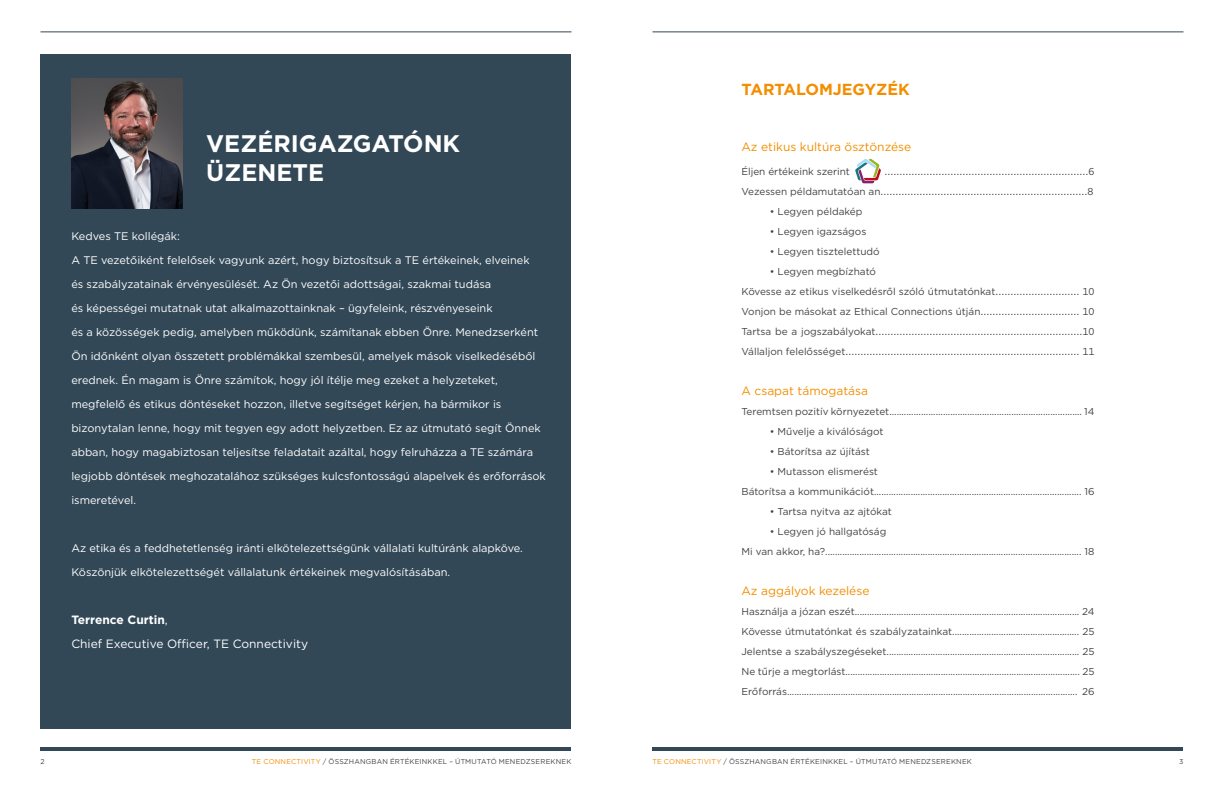
<style>
.page{position:relative;width:1224px;height:792px;background:#fff}
.page>*{position:absolute;margin:0;border:0;box-sizing:border-box;transform-origin:0 0}
.t1{font:700 24px/28.8px "Gotham";color:#fff}
.t2{font:700 16px "Gotham";color:#f28e00}
.t3{font:12px "Gotham";color:#f28e00}
.t4{font:12px/24px "Gotham";color:#fff}
.t5{font:11px/24px "Gotham";color:#fff}
.t6{font:10px/20px "Gotham";color:#424241}
.t7{font:7px "Gotham";letter-spacing:.02em;color:#424241}
.s1{font-weight:700}
.s2{color:#f28e00}
</style>
<div class="page">
<hr style="left:40px;top:32px;width:532px;height:1px;background:#324857">
<hr style="left:652px;top:32px;width:532px;height:1px;background:#324857">
<hr style="left:40px;top:747px;width:532px;height:4px;background:#324857">
<hr style="left:652px;top:747px;width:532px;height:4px;background:#324857">
<div style="left:40px;top:54px;width:532px;height:675px;background:#324857"></div>
<img style="left:72px;top:78px;width:110px;height:131px">
<svg style="left:855px;top:159px;width:26px;height:24px"></svg>
<h1 class="t1" style="left:206px;top:129px;width:255px">VEZÉRIGAZGATÓNK<br>ÜZENETE</h1>
<p class="t5" style="left:71px;top:224px;width:476px">Kedves TE kollégák:<br>A TE vezetőiként felelősek vagyunk azért, hogy biztosítsuk a TE értékeinek, elveinek<br>és szabályzatainak érvényesülését. Az Ön vezetői adottságai, szakmai tudása<br>és képességei mutatnak utat alkalmazottainknak – ügyfeleink, részvényeseink<br>és a közösségek pedig, amelyben működünk, számítanak ebben Önre. Menedzserként Ön időnként olyan összetett problémákkal szembesül, amelyek mások viselkedéséből erednek. Én magam is Önre számítok, hogy jól ítélje meg ezeket a helyzeteket, megfelelő és etikus döntéseket hozzon, illetve segítséget kérjen, ha bármikor is bizonytalan lenne, hogy mit tegyen egy adott helyzetben. Ez az útmutató segít Önnek abban, hogy magabiztosan teljesítse feladatait azáltal, hogy felruházza a TE számára legjobb döntések meghozatalához szükséges kulcsfontosságú alapelvek és erőforrások ismeretével.</p>
<p class="t5" style="left:71px;top:536px;width:453px">Az etika és a feddhetetlenség iránti elkötelezettségünk vállalati kultúránk alapköve.<br>Köszönjük elkötelezettségét vállalatunk értékeinek megvalósításában.</p>
<p class="t4" style="left:71px;top:607px;width:238px"><span class="s1">Terrence Curtin</span>,<br>Chief Executive Officer, TE Connectivity</p>
<h2 class="t2" style="left:741px;top:79px;width:170px">TARTALOMJEGYZÉK</h2>
<p class="t3" style="left:741px;top:139px;width:171px">Az etikus kultúra ösztönzése</p>
<p class="t6" style="left:741px;top:162px;width:110px">Éljen értékeink szerint</p>
<p class="t6" style="left:741px;top:162px;width:355px;text-align:right">....................................................................6<br>Vezessen példamutatóan an.....................................................................8</p>
<p class="t6" style="left:770px;top:202px;width:94px">• Legyen példakép</p>
<p class="t6" style="left:770px;top:222px;width:98px">• Legyen igazságos</p>
<p class="t6" style="left:770px;top:242px;width:111px">• Legyen tisztelettudó</p>
<p class="t6" style="left:741px;top:262px;width:355px;text-indent:28px">• Legyen megbízható<br>Kövesse az etikus viselkedésről szóló útmutatónkat............................ 10<br>Vonjon be másokat az Ethical Connections útján................................. 10<br>Tartsa be a jogszabályokat.....................................................................10<br>Vállaljon felelősséget.............................................................................. 11</p>
<p class="t3" style="left:741px;top:383px;width:128px">A csapat támogatása</p>
<p class="t6" style="left:741px;top:402px;width:355px">Teremtsen pozitív környezetet............................................................................... 14</p>
<p class="t6" style="left:770px;top:422px;width:115px">• Művelje a kiválóságot</p>
<p class="t6" style="left:770px;top:442px;width:102px">• Bátorítsa az újítást</p>
<p class="t6" style="left:741px;top:462px;width:355px;text-indent:28px">• Mutasson elismerést<br>Bátorítsa a kommunikációt..................................................................................... 16</p>
<p class="t6" style="left:770px;top:502px;width:124px">• Tartsa nyitva az ajtókat</p>
<p class="t6" style="left:741px;top:522px;width:354px;text-indent:28px">• Legyen jó hallgatóság<br>Mi van akkor, ha?......................................................................................................... 18</p>
<p class="t3" style="left:741px;top:583px;width:130px">Az aggályok kezelése</p>
<p class="t6" style="left:741px;top:602px;width:355px;text-align:justify">Használja a józan eszét............................................................................................ 24<br>Kövesse útmutatónkat és szabályzatainkat.................................................... 25<br>Jelentse a szabályszegéseket............................................................................... 25<br>Ne tűrje a megtorlást................................................................................................ 25<br>Erőforrás....................................................................................................................... 26</p>
<p class="t7" style="left:40px;top:757px;width:6px">2</p>
<p class="t7" style="left:252px;top:757px;width:321px"><span class="s2">TE CONNECTIVITY</span> / ÖSSZHANGBAN ÉRTÉKEINKKEL – ÚTMUTATÓ MENEDZSEREKNEK</p>
<p class="t7" style="left:652px;top:757px;width:321px"><span class="s2">TE CONNECTIVITY</span> / ÖSSZHANGBAN ÉRTÉKEINKKEL – ÚTMUTATÓ MENEDZSEREKNEK</p>
<p class="t7" style="left:1179px;top:757px;width:6px">3</p>
</div>
